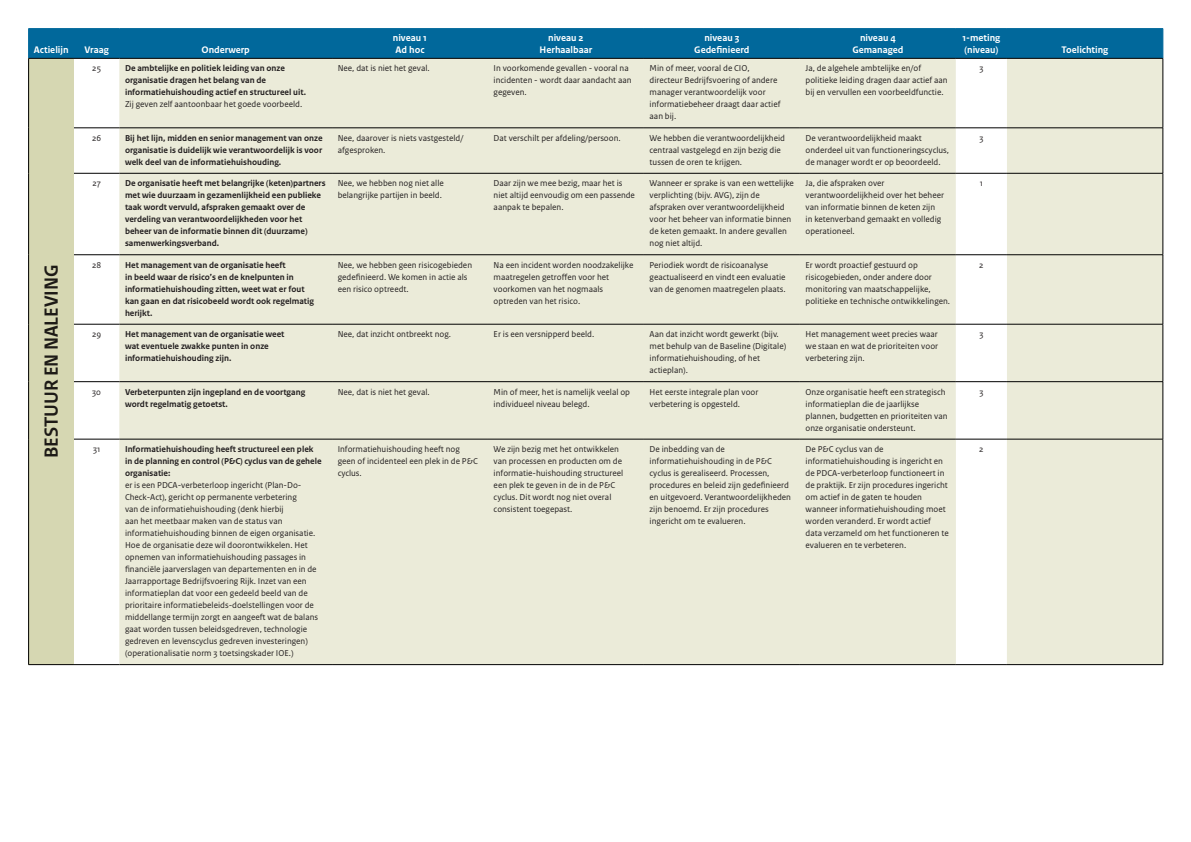
<style>
.page{position:relative;width:1191px;height:842px;background:#fff}
.page>*{position:absolute;margin:0;border:0;box-sizing:border-box;transform-origin:0 0}
.Actielijn{font:700 20px "Rijksoverheid Sans Heading";color:#231f20}
.t1{font:700 10px/12px "Rijksoverheid Sans Text";color:#fff;text-align:center}
.t2{font:9px/12px "Rijksoverheid Sans Text";color:#231f20}
.t3{font:700 9px/12px "Rijksoverheid Sans Text";color:#231f20}
</style>
<div class="page">
<div style="left:29px;top:58px;width:45px;height:607px;background:#d6d7b2"></div>
<div style="left:119px;top:440px;width:1043px;height:224px;background:#ebebd9"></div>
<hr style="left:74px;top:439px;width:45px;height:1px;background:#000">
<hr style="left:119px;top:439px;width:213px;height:1px;background:#000">
<hr style="left:332px;top:439px;width:156px;height:1px;background:#000">
<hr style="left:488px;top:439px;width:156px;height:1px;background:#000">
<hr style="left:644px;top:439px;width:156px;height:1px;background:#000">
<hr style="left:800px;top:439px;width:156px;height:1px;background:#000">
<hr style="left:956px;top:439px;width:51px;height:1px;background:#000">
<hr style="left:1007px;top:439px;width:156px;height:1px;background:#000">
<hr style="left:74px;top:664px;width:45px;height:1px;background:#000">
<hr style="left:119px;top:664px;width:213px;height:1px;background:#000">
<hr style="left:332px;top:664px;width:156px;height:1px;background:#000">
<hr style="left:488px;top:664px;width:156px;height:1px;background:#000">
<hr style="left:644px;top:664px;width:156px;height:1px;background:#000">
<hr style="left:800px;top:664px;width:156px;height:1px;background:#000">
<hr style="left:956px;top:664px;width:51px;height:1px;background:#000">
<hr style="left:1007px;top:664px;width:156px;height:1px;background:#000">
<hr style="left:1162px;top:439px;width:1px;height:225px;background:#000">
<hr style="left:28px;top:28px;width:46px;height:1px;background:#01689b">
<hr style="left:74px;top:28px;width:45px;height:1px;background:#01689b">
<hr style="left:119px;top:28px;width:213px;height:1px;background:#01689b">
<hr style="left:332px;top:28px;width:156px;height:1px;background:#01689b">
<hr style="left:488px;top:28px;width:156px;height:1px;background:#01689b">
<hr style="left:644px;top:28px;width:156px;height:1px;background:#01689b">
<hr style="left:800px;top:28px;width:156px;height:1px;background:#01689b">
<hr style="left:956px;top:28px;width:51px;height:1px;background:#01689b">
<hr style="left:1007px;top:28px;width:156px;height:1px;background:#01689b">
<svg style="left:28px;top:29px;width:1135px;height:410px;background:#d7ded2"></svg>
<hr style="left:28px;top:59px;width:1px;height:69px;background:#000">
<hr style="left:28px;top:128px;width:1px;height:45px;background:#000">
<hr style="left:28px;top:173px;width:1px;height:82px;background:#000">
<hr style="left:28px;top:255px;width:1px;height:69px;background:#000">
<hr style="left:28px;top:324px;width:1px;height:58px;background:#000">
<hr style="left:28px;top:382px;width:1px;height:57px;background:#000">
<hr style="left:28px;top:439px;width:1px;height:225px;background:#000">
<hr style="left:28px;top:664px;width:46px;height:1px;background:#000">
<p class="t1" style="left:34px;top:44px;width:36px">Actielijn</p>
<p class="t1" style="left:84px;top:44px;width:26px">Vraag</p>
<p class="t1" style="left:201px;top:44px;width:50px">Onderwerp</p>
<p class="t2" style="left:92px;top:63px;width:10px">25</p>
<p class="t3" style="left:125px;top:63px;width:182px">De ambtelijke en politiek leiding van onze organisatie dragen het belang van de informatiehuishouding actief en structureel uit.</p>
<p class="t2" style="left:125px;top:99px;width:179px">Zij geven zelf aantoonbaar het goede voorbeeld.</p>
<p class="t1" style="left:393px;top:32px;width:36px;text-align:left">niveau 1<br>Ad hoc</p>
<p class="t1" style="left:539px;top:32px;width:54px">niveau 2<br>Herhaalbaar</p>
<p class="t1" style="left:694px;top:32px;width:57px">niveau 3<br>Gedefinieerd</p>
<p class="t1" style="left:852px;top:32px;width:53px">niveau 4<br>Gemanaged</p>
<p class="t1" style="left:962px;top:32px;width:39px;text-align:left">1-meting (niveau)</p>
<p class="t2" style="left:338px;top:63px;width:94px">Nee, dat is niet het geval.</p>
<p class="t2" style="left:493px;top:63px;width:139px">In voorkomende gevallen - vooral na incidenten - wordt daar aandacht aan gegeven.</p>
<p class="t2" style="left:649px;top:63px;width:132px">Min of meer, vooral de CIO, directeur Bedrijfsvoering of andere manager verantwoordelijk voor informatiebeheer draagt daar actief aan bij.</p>
<p class="t2" style="left:805px;top:63px;width:144px">Ja, de algehele ambtelijke en/of politieke leiding dragen daar actief aan bij en vervullen een voorbeeldfunctie.</p>
<p class="t2" style="left:979px;top:63px;width:5px">3</p>
<h1 class="Actielijn" style="left:40px;top:458px;width:195px;rotate:-90deg">BESTUUR EN NALEVING</h1>
<p class="t2" style="left:92px;top:132px;width:11px">26</p>
<p class="t3" style="left:125px;top:132px;width:199px;text-align:justify">Bij het lijn, midden en senior management van onze organisatie is duidelijk wie verantwoordelijk is voor welk deel van de informatiehuishouding.</p>
<p class="t2" style="left:338px;top:132px;width:127px">Nee, daarover is niets vastgesteld/ afgesproken.</p>
<p class="t2" style="left:493px;top:132px;width:129px">Dat verschilt per afdeling/persoon.</p>
<p class="t2" style="left:649px;top:132px;width:137px">We hebben die verantwoordelijkheid centraal vastgelegd en zijn bezig die tussen de oren te krijgen.</p>
<p class="t2" style="left:805px;top:132px;width:145px">De verantwoordelijkheid maakt onderdeel uit van functioneringscyclus, de manager wordt er op beoordeeld.</p>
<p class="t2" style="left:979px;top:132px;width:5px">3</p>
<p class="t2" style="left:92px;top:177px;width:10px">27</p>
<p class="t3" style="left:125px;top:177px;width:202px">De organisatie heeft met belangrijke (keten)partners met wie duurzaam in gezamenlijkheid een publieke taak wordt vervuld, afspraken gemaakt over de verdeling van verantwoordelijkheden voor het beheer van de informatie binnen dit (duurzame) samenwerkingsverband.</p>
<p class="t2" style="left:338px;top:177px;width:108px">Nee, we hebben nog niet alle belangrijke partijen in beeld.</p>
<p class="t2" style="left:493px;top:177px;width:143px">Daar zijn we mee bezig, maar het is niet altijd eenvoudig om een passende aanpak te bepalen.</p>
<p class="t2" style="left:649px;top:177px;width:146px">Wanneer er sprake is van een wettelijke verplichting (bijv. AVG), zijn de afspraken over verantwoordelijkheid voor het beheer van informatie binnen de keten gemaakt. In andere gevallen nog niet altijd.</p>
<p class="t2" style="left:805px;top:177px;width:140px">Ja, die afspraken over verantwoordelijkheid over het beheer van informatie binnen de keten zijn in ketenverband gemaakt en volledig operationeel.</p>
<p class="t2" style="left:979px;top:177px;width:5px">1</p>
<p class="t2" style="left:92px;top:259px;width:11px">28</p>
<p class="t3" style="left:125px;top:259px;width:191px">Het management van de organisatie heeft<br>in beeld waar de risico’s en de knelpunten in informatiehuishouding zitten, weet wat er fout kan gaan en dat risicobeeld wordt ook regelmatig herijkt.</p>
<p class="t2" style="left:338px;top:259px;width:136px">Nee, we hebben geen risicogebieden gedefinieerd. We komen in actie als een risico optreedt.</p>
<p class="t2" style="left:493px;top:259px;width:141px">Na een incident worden noodzakelijke maatregelen getroffen voor het voorkomen van het nogmaals optreden van het risico.</p>
<p class="t2" style="left:649px;top:259px;width:137px">Periodiek wordt de risicoanalyse geactualiseerd en vindt een evaluatie van de genomen maatregelen plaats.</p>
<p class="t2" style="left:805px;top:259px;width:146px">Er wordt proactief gestuurd op risicogebieden, onder andere door monitoring van maatschappelijke, politieke en technische ontwikkelingen.</p>
<p class="t2" style="left:979px;top:259px;width:6px">2</p>
<p class="t2" style="left:92px;top:328px;width:11px">29</p>
<p class="t3" style="left:125px;top:328px;width:161px">Het management van de organisatie weet wat eventuele zwakke punten in onze informatiehuishouding zijn.</p>
<p class="t2" style="left:338px;top:328px;width:115px">Nee, dat inzicht ontbreekt nog.</p>
<p class="t2" style="left:493px;top:328px;width:102px">Er is een versnipperd beeld.</p>
<p class="t2" style="left:649px;top:328px;width:138px">Aan dat inzicht wordt gewerkt (bijv. met behulp van de Baseline (Digitale) informatiehuishouding, of het actieplan).</p>
<p class="t2" style="left:805px;top:328px;width:134px;text-align:justify">Het management weet precies waar we staan en wat de prioriteiten voor verbetering zijn.</p>
<p class="t2" style="left:979px;top:328px;width:5px">3</p>
<p class="t2" style="left:92px;top:386px;width:10px">30</p>
<p class="t3" style="left:125px;top:386px;width:182px">Verbeterpunten zijn ingepland en de voortgang wordt regelmatig getoetst.</p>
<p class="t2" style="left:338px;top:386px;width:94px">Nee, dat is niet het geval.</p>
<p class="t2" style="left:493px;top:386px;width:138px">Min of meer, het is namelijk veelal op individueel niveau belegd.</p>
<p class="t2" style="left:649px;top:386px;width:110px">Het eerste integrale plan voor verbetering is opgesteld.</p>
<p class="t2" style="left:805px;top:386px;width:143px">Onze organisatie heeft een strategisch informatieplan die de jaarlijkse plannen, budgetten en prioriteiten van onze organisatie ondersteunt.</p>
<p class="t2" style="left:979px;top:386px;width:5px">3</p>
<p class="t2" style="left:93px;top:443px;width:9px">31</p>
<p class="t3" style="left:125px;top:443px;width:198px">Informatiehuishouding heeft structureel een plek in de planning en control (P&amp;C) cyclus van de gehele organisatie:</p>
<p class="t2" style="left:125px;top:479px;width:195px">er is een PDCA-verbeterloop ingericht (Plan-Do-Check-Act), gericht op permanente verbetering<br>van de informatiehuishouding (denk hierbij<br>aan het meetbaar maken van de status van informatiehuishouding binnen de eigen organisatie.<br>Hoe de organisatie deze wil doorontwikkelen. Het opnemen van informatiehuishouding passages in financiële jaarverslagen van departementen en in de Jaarrapportage Bedrijfsvoering Rijk. Inzet van een informatieplan dat voor een gedeeld beeld van de prioritaire informatiebeleids-doelstellingen voor de middellange termijn zorgt en aangeeft wat de balans gaat worden tussen beleidsgedreven, technologie gedreven en levenscyclus gedreven investeringen) (operationalisatie norm 3 toetsingskader IOE.)</p>
<p class="t2" style="left:338px;top:443px;width:142px">Informatiehuishouding heeft nog geen of incidenteel een plek in de P&amp;C cyclus.</p>
<p class="t2" style="left:493px;top:443px;width:131px">We zijn bezig met het ontwikkelen van processen en producten om de informatie-huishouding structureel een plek te geven in de in de P&amp;C cyclus. Dit wordt nog niet overal consistent toegepast.</p>
<p class="t2" style="left:649px;top:443px;width:143px">De inbedding van de informatiehuishouding in de P&amp;C cyclus is gerealiseerd. Processen, procedures en beleid zijn gedefinieerd en uitgevoerd. Verantwoordelijkheden zijn benoemd. Er zijn procedures ingericht om te evalueren.</p>
<p class="t2" style="left:805px;top:443px;width:145px">De P&amp;C cyclus van de informatiehuishouding is ingericht en de PDCA-verbeterloop functioneert in de praktijk. Er zijn procedures ingericht om actief in de gaten te houden wanneer informatiehuishouding moet worden veranderd. Er wordt actief data verzameld om het functioneren te evalueren en te verbeteren.</p>
<p class="t2" style="left:979px;top:443px;width:6px">2</p>
<p class="t1" style="left:1061px;top:44px;width:48px">Toelichting</p>
</div>
